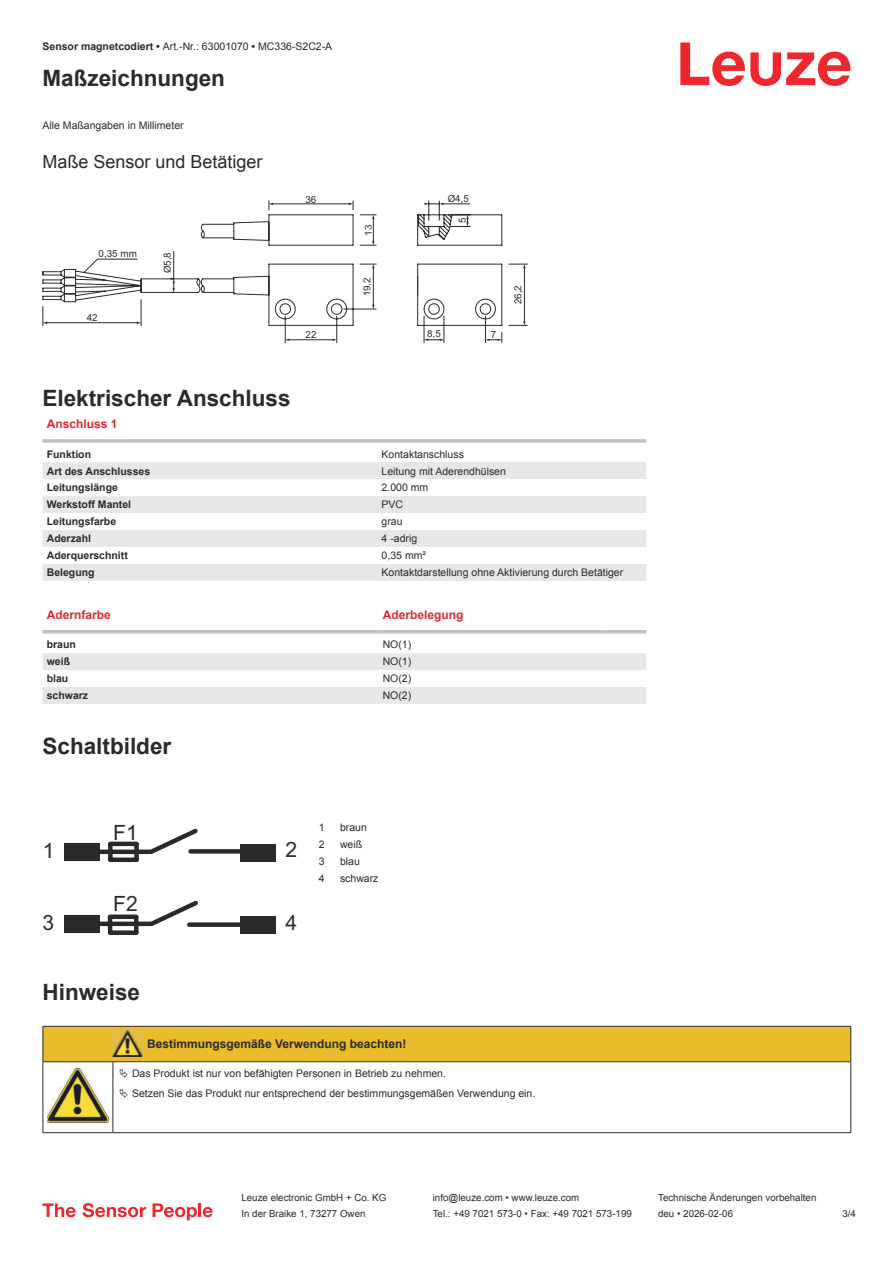
<style>
.page{position:relative;width:893px;height:1263px;background:#fff}
.page>*{position:absolute;margin:0;border:0;box-sizing:border-box;transform-origin:0 0}
.t1{font:700 22.5px "Arial";color:#2b292a}
.t2{font:21.15px "Arial";color:#2b292a}
.t3{font:21px "Arial";color:#2b292a}
.t4{font:18px "Arial";color:#2b292a}
.t5{font:700 12px "Arial";color:#2b292a}
.t6{font:700 12px "Arial";color:#db2a30}
.t7{font:10.5px/20.2px "Arial";color:#2b292a}
.t8{font:700 10.5px "Arial";color:#2b292a}
.t9{font:9.9px "Arial";color:#2b292a}
.t10{font:9.75px "Arial";color:#2b292a}
.s1{font-weight:700}
</style>
<div class="page">
<svg style="left:680px;top:43px;width:170px;height:43px"></svg>
<svg style="left:43px;top:462px;width:335px;height:119px;fill:#e6e7e9"></svg>
<hr style="left:43px;top:439px;width:335px;height:4px;background:#bdbfc1">
<hr style="left:378px;top:439px;width:268px;height:4px;background:#c7c9ca">
<div style="left:378px;top:462px;width:268px;height:17px;background:#e6e7e9"></div>
<div style="left:378px;top:496px;width:268px;height:17px;background:#e6e7e9"></div>
<div style="left:378px;top:530px;width:268px;height:17px;background:#e6e7e9"></div>
<div style="left:378px;top:564px;width:268px;height:17px;background:#e6e7e9"></div>
<svg style="left:43px;top:633px;width:603px;height:1px"></svg>
<svg style="left:43px;top:653px;width:603px;height:51px"></svg>
<hr style="left:43px;top:630px;width:335px;height:3px;background:#bdbfc1">
<hr style="left:378px;top:630px;width:226px;height:3px;background:#bdbfc1">
<hr style="left:604px;top:630px;width:42px;height:3px;background:#bdbfc1">
<svg style="left:43px;top:1203px;width:33px;height:14px"></svg>
<svg style="left:83px;top:1203px;width:63px;height:14px"></svg>
<svg style="left:153px;top:1203px;width:44px;height:17px"></svg>
<hr style="left:198px;top:1203px;width:3px;height:14px;background:#ed272d">
<svg style="left:203px;top:1207px;width:10px;height:10px"></svg>
<svg style="left:43px;top:200px;width:334px;height:143px"></svg>
<svg style="left:43px;top:321px;width:4px;height:3px"></svg>
<svg style="left:137px;top:321px;width:4px;height:3px"></svg>
<svg style="left:173px;top:279px;width:2px;height:13px"></svg>
<svg style="left:417px;top:200px;width:111px;height:143px"></svg>
<div style="left:64px;top:843px;width:36px;height:18px;background:#2b292a"></div>
<div style="left:64px;top:916px;width:36px;height:17px;background:#2b292a"></div>
<svg style="left:95px;top:828px;width:151px;height:101px"></svg>
<div style="left:240px;top:844px;width:36px;height:17px;background:#2b292a"></div>
<div style="left:240px;top:916px;width:36px;height:18px;background:#2b292a"></div>
<div style="left:110px;top:914px;width:26px;height:5px;background:#2b292a"></div>
<hr style="left:108px;top:917px;width:4px;height:15px;background:#2b292a">
<div style="left:110px;top:930px;width:26px;height:5px;background:#2b292a"></div>
<div style="left:134px;top:917px;width:5px;height:15px;background:#2b292a"></div>
<hr style="left:110px;top:842px;width:26px;height:4px;background:#2b292a">
<div style="left:108px;top:844px;width:5px;height:15px;background:#2b292a"></div>
<div style="left:110px;top:857px;width:26px;height:5px;background:#2b292a"></div>
<div style="left:134px;top:844px;width:5px;height:15px;background:#2b292a"></div>
<hr style="left:43px;top:1062px;width:1px;height:66px;background:#2b292a">
<hr style="left:113px;top:1062px;width:1px;height:66px;background:#2b292a">
<hr style="left:850px;top:1062px;width:1px;height:66px;background:#2b292a">
<hr style="left:43px;top:1132px;width:70px;height:1px;background:#2b292a">
<hr style="left:113px;top:1132px;width:30px;height:1px;background:#2b292a">
<hr style="left:143px;top:1132px;width:708px;height:1px;background:#2b292a">
<img style="left:47px;top:1103px;width:61px;height:19px">
<svg style="left:43px;top:1026px;width:808px;height:77px"></svg>
<p class="t7" style="left:43px;top:37px;width:291px"><span class="s1">Sensor magnetcodiert •</span> Art.-Nr.: 63001070 <span class="s1">•</span> MC336-S2C2-A</p>
<h1 class="t1" style="left:43px;top:70px;width:184px">Maßzeichnungen</h1>
<p class="t7" style="left:43px;top:116px;width:143px">Alle Maßangaben in Millimeter</p>
<h3 class="t4" style="left:43px;top:155px;width:222px">Maße Sensor und Betätiger</h3>
<p class="t9" style="left:99px;top:250px;width:40px">0,35 mm</p>
<p class="t10" style="left:87px;top:314px;width:12px">42</p>
<p class="t10" style="left:163px;top:273px;width:23px;rotate:-90deg">Ø5,8</p>
<p class="t10" style="left:306px;top:195px;width:12px">36</p>
<p class="t10" style="left:306px;top:331px;width:12px">22</p>
<p class="t10" style="left:364px;top:236px;width:12px;rotate:-90deg">13</p>
<p class="t10" style="left:363px;top:296px;width:20px;rotate:-90deg">19,2</p>
<p class="t10" style="left:448px;top:195px;width:23px">Ø4,5</p>
<p class="t10" style="left:459px;top:223px;width:7px;rotate:-90deg">5</p>
<p class="t10" style="left:427px;top:330px;width:15px">8,5</p>
<p class="t10" style="left:491px;top:331px;width:7px">7</p>
<p class="t10" style="left:514px;top:304px;width:20px;rotate:-90deg">26,2</p>
<h1 class="t1" style="left:43px;top:390px;width:250px">Elektrischer Anschluss</h1>
<p class="t6" style="left:47px;top:420px;width:72px">Anschluss 1</p>
<p class="t8" style="left:47px;top:450px;width:46px">Funktion</p>
<p class="t7" style="left:382px;top:445px;width:84px">Kontaktanschluss</p>
<p class="t8" style="left:47px;top:467px;width:105px">Art des Anschlusses</p>
<p class="t7" style="left:382px;top:462px;width:126px">Leitung mit Aderendhülsen</p>
<p class="t8" style="left:47px;top:484px;width:73px">Leitungslänge</p>
<p class="t7" style="left:382px;top:479px;width:48px">2.000 mm</p>
<p class="t8" style="left:47px;top:501px;width:86px">Werkstoff Mantel</p>
<p class="t7" style="left:382px;top:495px;width:23px">PVC</p>
<p class="t8" style="left:47px;top:518px;width:71px">Leitungsfarbe</p>
<p class="t7" style="left:382px;top:512px;width:23px">grau</p>
<p class="t8" style="left:47px;top:534px;width:46px">Aderzahl</p>
<p class="t7" style="left:382px;top:529px;width:37px">4 -adrig</p>
<p class="t8" style="left:47px;top:551px;width:83px">Aderquerschnitt</p>
<p class="t7" style="left:382px;top:546px;width:46px">0,35 mm²</p>
<p class="t8" style="left:47px;top:568px;width:49px">Belegung</p>
<p class="t7" style="left:382px;top:563px;width:243px">Kontaktdarstellung ohne Aktivierung durch Betätiger</p>
<p class="t6" style="left:47px;top:610px;width:66px">Adernfarbe</p>
<p class="t6" style="left:383px;top:610px;width:82px">Aderbelegung</p>
<p class="t8" style="left:47px;top:641px;width:31px">braun</p>
<p class="t7" style="left:383px;top:636px;width:30px">NO(1)</p>
<p class="t8" style="left:47px;top:658px;width:25px">weiß</p>
<p class="t7" style="left:383px;top:652px;width:30px">NO(1)</p>
<p class="t8" style="left:47px;top:675px;width:23px">blau</p>
<p class="t7" style="left:383px;top:669px;width:30px">NO(2)</p>
<p class="t8" style="left:47px;top:691px;width:43px">schwarz</p>
<p class="t7" style="left:383px;top:686px;width:30px">NO(2)</p>
<h1 class="t1" style="left:43px;top:738px;width:130px">Schaltbilder</h1>
<h2 class="t2" style="left:43px;top:842px;width:13px">1</h2>
<h2 class="t2" style="left:43px;top:914px;width:13px">3</h2>
<h3 class="t3" style="left:113px;top:824px;width:26px">F1</h3>
<h3 class="t3" style="left:113px;top:895px;width:26px">F2</h3>
<h1 class="t1" style="left:43px;top:983px;width:99px">Hinweise</h1>
<h2 class="t2" style="left:285px;top:842px;width:13px">2</h2>
<h2 class="t2" style="left:285px;top:914px;width:13px">4</h2>
<p class="t7" style="left:319px;top:818px;width:7px">1</p>
<p class="t7" style="left:340px;top:818px;width:28px">braun</p>
<p class="t7" style="left:319px;top:835px;width:7px">2</p>
<p class="t7" style="left:340px;top:835px;width:24px">weiß</p>
<p class="t7" style="left:319px;top:852px;width:7px">3</p>
<p class="t7" style="left:340px;top:852px;width:21px">blau</p>
<p class="t7" style="left:319px;top:869px;width:7px">4</p>
<p class="t7" style="left:340px;top:869px;width:40px">schwarz</p>
<p class="t5" style="left:147px;top:1039px;width:261px">Bestimmungsgemäße Verwendung beachten!</p>
<p class="t7" style="left:132px;top:1064px;width:405px">Das Produkt ist nur von befähigten Personen in Betrieb zu nehmen.<br>Setzen Sie das Produkt nur entsprechend der bestimmungsgemäßen Verwendung ein.</p>
<p class="t10" style="left:241px;top:1194px;width:146px">Leuze electronic GmbH + Co. KG</p>
<p class="t10" style="left:433px;top:1194px;width:148px">info@leuze.com • www.leuze.com</p>
<p class="t10" style="left:658px;top:1194px;width:160px">Technische Änderungen vorbehalten</p>
<p class="t10" style="left:241px;top:1210px;width:126px">In der Braike 1, 73277 Owen</p>
<p class="t10" style="left:433px;top:1210px;width:201px">Tel.: +49 7021 573-0 • Fax: +49 7021 573-199</p>
<p class="t10" style="left:658px;top:1210px;width:76px">deu • 2026-02-06</p>
<p class="t10" style="left:842px;top:1210px;width:15px">3 /4</p>
</div>
